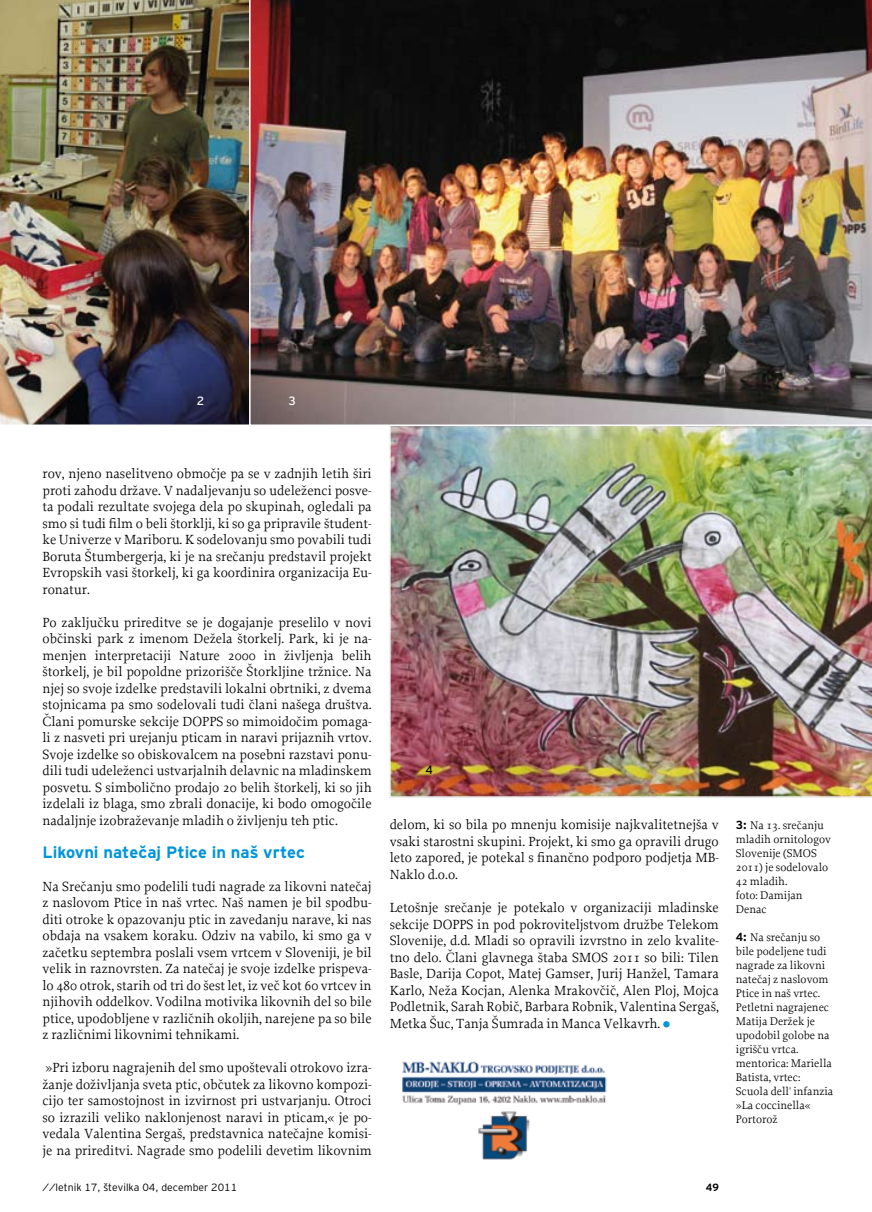
<style>
.page{position:relative;width:872px;height:1212px;background:#fff}
.page>*{position:absolute;margin:0;border:0;box-sizing:border-box;transform-origin:0 0}
.t1{font:700 16.5px "Interstate Bold Mono CE";color:#0095db}
.t2{font:13.95px/16.5px "Proforma";color:#000;text-align:justify}
.t3{font:500 12px "Interstate Regular Mono CE";color:#fff}
.t4{font:500 12px "Interstate Regular Mono CE";color:#000}
.t5{font:11.7px/14.1px "Proforma";color:#000}
.t6{font:300 10.5px "Interstate Light Mono CE";color:#000}
.t7{font:700 10.5px "Interstate Bold Mono CE";color:#000}
.s1{font-family:"Interstate Bold Mono CE";font-weight:700}
</style>
<div class="page">
<svg style="left:663px;top:1021px;width:6px;height:6px"></svg>
<img style="left:389px;top:426px;width:483px;height:372px">
<img style="left:402px;top:1061px;width:205px;height:99px">
<img style="left:0;top:0;width:249px;height:425px">
<img style="left:249px;top:0;width:623px;height:426px">
<p class="t3" style="left:197px;top:394px;width:9px">2</p>
<p class="t3" style="left:288px;top:394px;width:9px">3</p>
<p class="t2" style="left:43px;top:465px;width:331px">rov, njeno naselitveno območje pa se v zadnjih letih širi proti zahodu države. V nadaljevanju so udeleženci posve&shy;ta podali rezultate svojega dela po skupinah, ogledali pa smo si tudi film o beli štorklji, ki so ga pripravile študent&shy;ke Univerze v Mariboru. K sodelovanju smo povabili tudi Boruta Štumbergerja, ki je na srečanju predstavil projekt Evropskih vasi štorkelj, ki ga koordinira organizacija Eu&shy;ronatur.</p>
<p class="t2" style="left:43px;top:614px;width:331px">Po zaključku prireditve se je dogajanje preselilo v novi občinski park z imenom Dežela štorkelj. Park, ki je na&shy;menjen interpretaciji Nature 2000 in življenja belih štorkelj, je bil popoldne prizorišče Štorkljine tržnice. Na njej so svoje izdelke predstavili lokalni obrtniki, z dvema stojnicama pa smo sodelovali tudi člani našega društva.<br>Člani pomurske sekcije DOPPS so mimoidočim pomaga&shy;li z nasveti pri urejanju pticam in naravi prijaznih vrtov.<br>Svoje izdelke so obiskovalcem na posebni razstavi ponu&shy;dili tudi udeleženci ustvarjalnih delavnic na mladinskem posvetu. S simbolično prodajo 20 belih štorkelj, ki so jih izdelali iz blaga, smo zbrali donacije, ki bodo omogočile nadaljnje izobraževanje mladih o življenju teh ptic.</p>
<p class="t1" style="left:43px;top:843px;width:264px">Likovni natečaj Ptice in naš vrtec</p>
<p class="t2" style="left:43px;top:878px;width:331px">Na Srečanju smo podelili tudi nagrade za likovni natečaj z naslovom Ptice in naš vrtec. Naš namen je bil spodbu&shy;diti otroke k opazovanju ptic in zavedanju narave, ki nas obdaja na vsakem koraku. Odziv na vabilo, ki smo ga v začetku septembra poslali vsem vrtcem v Sloveniji, je bil velik in raznovrsten. Za natečaj je svoje izdelke prispeva&shy;lo 480 otrok, starih od tri do šest let, iz več kot 60 vrtcev in njihovih oddelkov. Vodilna motivika likovnih del so bile ptice, upodobljene v različnih okoljih, narejene pa so bile z različnimi likovnimi tehnikami.</p>
<p class="t2" style="left:43px;top:1059px;width:331px">»Pri izboru nagrajenih del smo upoštevali otrokovo izra&shy;žanje doživljanja sveta ptic, občutek za likovno kompozi&shy;cijo ter samostojnost in izvirnost pri ustvarjanju. Otroci so izrazili veliko naklonjenost naravi in pticam,« je po&shy;vedala Valentina Sergaš, predstavnica natečajne komisi&shy;je na prireditvi. Nagrade smo podelili devetim likovnim</p>
<p class="t4" style="left:425px;top:763px;width:9px">4</p>
<p class="t2" style="left:390px;top:816px;width:331px">delom, ki so bila po mnenju komisije najkvalitetnejša v vsaki starostni skupini. Projekt, ki smo ga opravili drugo leto zapored, je potekal s finančno podporo podjetja MB-Naklo d.o.o.</p>
<p class="t2" style="left:390px;top:899px;width:331px">Letošnje srečanje je potekalo v organizaciji mladinske sekcije DOPPS in pod pokroviteljstvom družbe Telekom Slovenije, d.d. Mladi so opravili izvrstno in zelo kvalite&shy;tno delo. Člani glavnega štaba SMOS 2011 so bili: Tilen Basle, Darija Copot, Matej Gamser, Jurij Hanžel, Tamara Karlo, Neža Kocjan, Alenka Mrakovčič, Alen Ploj, Mojca Podletnik, Sarah Robič, Barbara Robnik, Valentina Sergaš, Metka Šuc, Tanja Šumrada in Manca Velkavrh.</p>
<p class="t6" style="left:43px;top:1181px;width:196px">//letnik 17, številka 04, december 2011</p>
<p class="t7" style="left:706px;top:1181px;width:15px">49</p>
<p class="t5" style="left:736px;top:817px;width:97px"><span class="s1">3:</span> Na 13. srečanju mladih ornitologov<br>Slovenije (SMOS<br>2011) je sodelovalo<br>42 mladih.<br>foto: Damijan<br>Denac</p>
<p class="t5" style="left:736px;top:930px;width:99px"><span class="s1">4:</span> Na srečanju so bile podeljene tudi nagrade za likovni natečaj z naslovom<br>Ptice in naš vrtec.<br>Petletni nagrajenec<br>Matija Deržek je upodobil golobe na igrišču vrtca. mentorica: Mariella<br>Batista, vrtec:<br>Scuola dell' infanzia »La coccinella«<br>Portorož</p>
</div>
